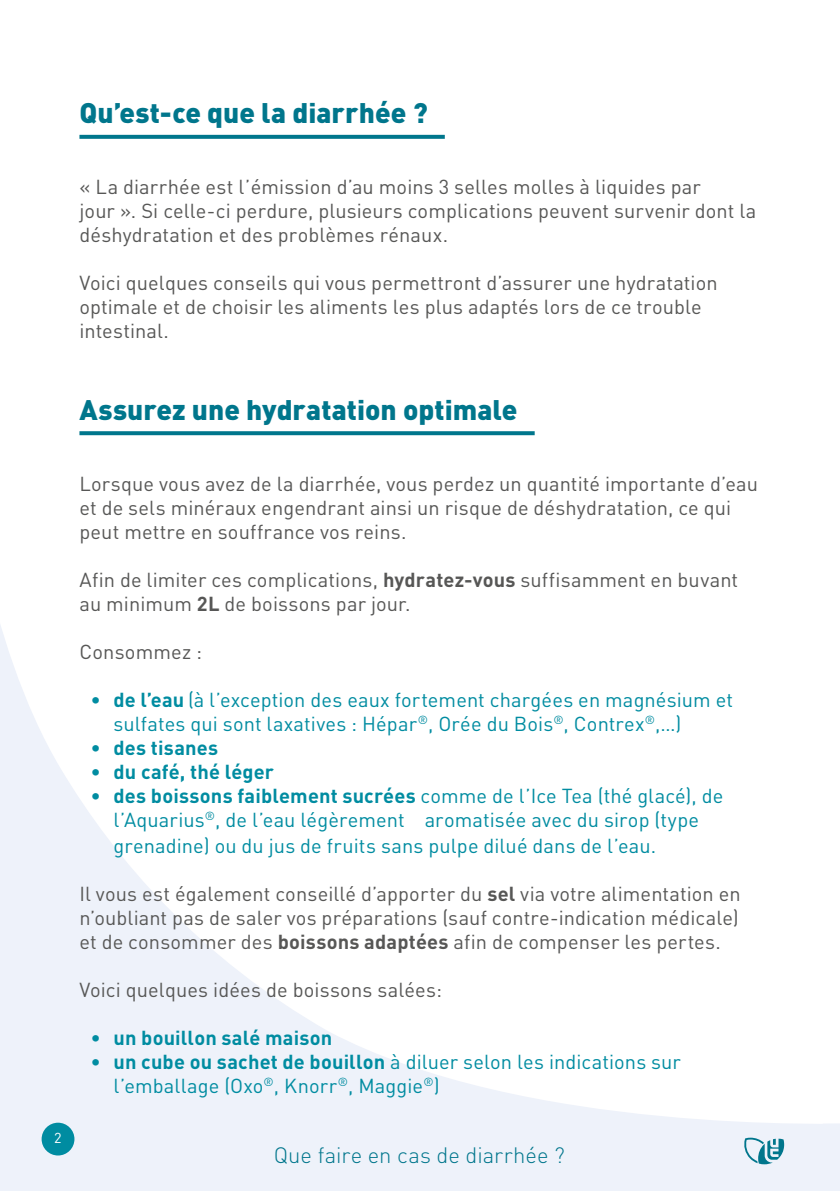
<style>
.page{position:relative;width:840px;height:1191px;background:#fff}
.page>*{position:absolute;margin:0;border:0;box-sizing:border-box;transform-origin:0 0}
.t1{font:900 28px "DINOT";color:#00768c}
.t2{font:300 22px "DINOT";color:#00768c}
.t3{font:20px/24px "DINOT";letter-spacing:.005em;color:#575756}
.t4{font:20px/24px "DINOT";letter-spacing:.005em;color:#008ca1}
.t5{font:700 20px "DINOT";letter-spacing:.01em;color:#008ca1}
.t6{font:14.4px "DINOT";color:#fff}
.s1{font-weight:700}
</style>
<div class="page">
<svg style="left:0;top:625px;width:839px;height:566px"></svg>
<div style="left:42px;top:1122px;width:32px;height:33px;background:#008ca1;border-radius:50%"></div>
<svg style="left:742px;top:1137px;width:41px;height:27px"></svg>
<svg style="left:79px;top:135px;width:365px;height:4px"></svg>
<svg style="left:79px;top:431px;width:455px;height:4px;background:#0d7d92"></svg>
<h1 class="t1" style="left:79px;top:95px;width:349px">Qu’est-ce que la diarrhée ?</h1>
<p class="t3" style="left:79px;top:175px;width:678px">« La diarrhée est l’émission d’au moins 3 selles molles à liquides par<br>jour ». Si celle-ci perdure, plusieurs complications peuvent survenir dont la déshydratation et des problèmes rénaux.</p>
<p class="t3" style="left:79px;top:271px;width:639px">Voici quelques conseils qui vous permettront d’assurer une hydratation optimale et de choisir les aliments les plus adaptés lors de ce trouble intestinal.</p>
<h1 class="t1" style="left:79px;top:391px;width:439px">Assurez une hydratation optimale</h1>
<p class="t6" style="left:54px;top:1129px;width:9px">2</p>
<p class="t3" style="left:79px;top:471px;width:679px">Lorsque vous avez de la diarrhée, vous perdez un quantité importante d’eau et de sels minéraux engendrant ainsi un risque de déshydratation, ce qui peut mettre en souffrance vos reins.</p>
<p class="t3" style="left:79px;top:567px;width:660px">Afin de limiter ces complications, <span class="s1">hydratez-vous</span> suffisamment en buvant au minimum <span class="s1">2L</span> de boissons par jour.</p>
<p class="t3" style="left:79px;top:639px;width:124px">Consommez :</p>
<p class="t4" style="left:113px;top:687px;width:620px;text-indent:-23px"><span class="s1">• de l’eau</span> (à l’exception des eaux fortement chargées en magnésium et sulfates qui sont laxatives : Hépar<sup>®</sup>, Orée du Bois<sup>®</sup>, Contrex<sup>®</sup>,…)</p>
<p class="t5" style="left:91px;top:734px;width:129px">• des tisanes</p>
<p class="t5" style="left:91px;top:758px;width:185px">• du café, thé léger</p>
<p class="t4" style="left:91px;top:783px;width:633px;text-align:center"><span class="s1">• des boissons faiblement sucrées</span> comme de l’Ice Tea (thé glacé), de l’Aquarius<sup>®</sup>, de l’eau légèrement aromatisée avec du sirop (type</p>
<p class="t4" style="left:113px;top:833px;width:544px">grenadine) ou du jus de fruits sans pulpe dilué dans de l’eau.</p>
<p class="t3" style="left:79px;top:881px;width:662px;text-align:justify">Il vous est également conseillé d’apporter du <span class="s1">sel</span> via votre alimentation en n’oubliant pas de saler vos préparations (sauf contre-indication médicale) et de consommer des <span class="s1">boissons adaptées</span> afin de compenser les pertes.</p>
<p class="t3" style="left:79px;top:977px;width:364px">Voici quelques idées de boissons salées:</p>
<p class="t5" style="left:91px;top:1024px;width:243px">• un bouillon salé maison</p>
<p class="t4" style="left:113px;top:1049px;width:568px;text-indent:-23px"><span class="s1">• un cube ou sachet de bouillon</span> à diluer selon les indications sur l’emballage (Oxo<sup>®</sup>, Knorr<sup>®</sup>, Maggie<sup>®</sup>)</p>
<p class="t2" style="left:274px;top:1141px;width:292px">Que faire en cas de diarrhée ?</p>
</div>
